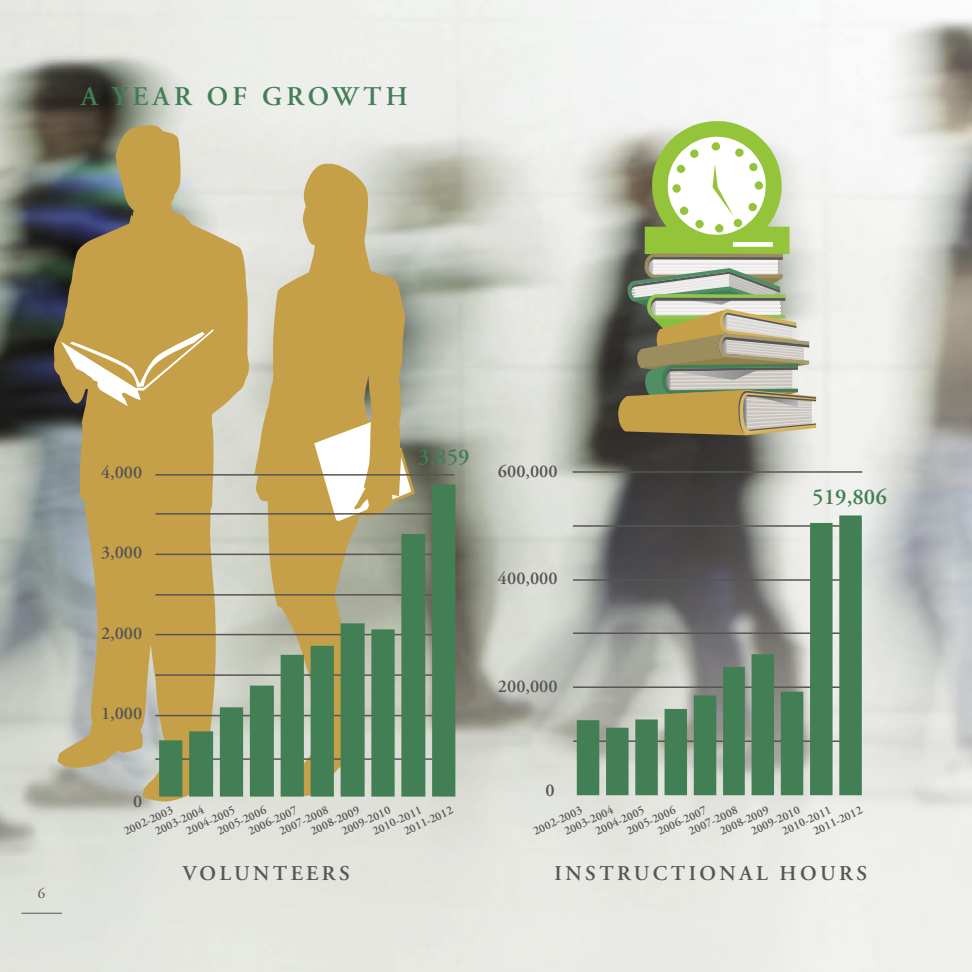
<style>
.page{position:relative;width:972px;height:972px;background:#fff}
.page>*{position:absolute;margin:0;border:0;box-sizing:border-box;transform-origin:0 0}
.headline_green{font:600 27px "Adobe Garamond Pro";letter-spacing:.165em;color:#427f54}
.t1{font:600 22.5px "Adobe Garamond Pro";color:#427f54}
.headline_white{font:600 21px "Adobe Garamond Pro";letter-spacing:.165em;color:#565656}
.t2{font:600 18px "Adobe Garamond Pro";color:#565656}
.t3{font:15px "Adobe Garamond Pro";color:#565656}
.t4{font:600 12px "Adobe Garamond Pro";color:#565656}
</style>
<div class="page">
<img style="left:0;top:0;width:972px;height:972px">
<svg style="left:254px;top:159px;width:151px;height:640px;background:#c6b27d"></svg>
<svg style="left:309px;top:420px;width:108px;height:106px"></svg>
<svg style="left:54px;top:125px;width:195px;height:677px;background:#b9a572"></svg>
<svg style="left:61px;top:329px;width:152px;height:90px;background:#c8a964"></svg>
<hr style="left:155px;top:474px;width:299px;height:2px;background:#565656">
<hr style="left:155px;top:674px;width:299px;height:2px;background:#565656">
<hr style="left:155px;top:594px;width:299px;height:2px;background:#565656">
<hr style="left:155px;top:513px;width:299px;height:2px;background:#565656">
<hr style="left:155px;top:758px;width:299px;height:2px;background:#565656">
<hr style="left:155px;top:715px;width:299px;height:1px;background:#565656">
<hr style="left:155px;top:634px;width:299px;height:1px;background:#565656">
<hr style="left:155px;top:554px;width:299px;height:1px;background:#565656">
<svg style="left:159px;top:740px;width:23px;height:57px"></svg>
<div style="left:189px;top:731px;width:24px;height:66px;background:#427f54"></div>
<div style="left:220px;top:707px;width:23px;height:90px;background:#427f54"></div>
<div style="left:250px;top:686px;width:24px;height:111px;background:#427f54"></div>
<div style="left:281px;top:655px;width:23px;height:142px;background:#427f54"></div>
<div style="left:311px;top:646px;width:23px;height:151px;background:#427f54"></div>
<div style="left:341px;top:623px;width:24px;height:174px;background:#427f54"></div>
<svg style="left:371px;top:629px;width:24px;height:168px;background:#468157"></svg>
<div style="left:401px;top:534px;width:24px;height:263px;background:#427f54"></div>
<div style="left:432px;top:485px;width:23px;height:312px;background:#427f54"></div>
<hr style="left:573px;top:740px;width:289px;height:2px;background:#565656">
<hr style="left:573px;top:632px;width:289px;height:2px;background:#565656">
<hr style="left:573px;top:525px;width:289px;height:2px;background:#565656">
<hr style="left:573px;top:686px;width:289px;height:2px;background:#565656">
<hr style="left:573px;top:579px;width:289px;height:2px;background:#565656">
<hr style="left:573px;top:471px;width:289px;height:2px;background:#565656">
<div style="left:577px;top:720px;width:22px;height:75px;background:#427f54"></div>
<div style="left:606px;top:728px;width:23px;height:67px;background:#427f54"></div>
<svg style="left:635px;top:719px;width:23px;height:76px;background:#468157"></svg>
<div style="left:665px;top:709px;width:22px;height:86px;background:#427f54"></div>
<div style="left:694px;top:695px;width:22px;height:100px;background:#427f54"></div>
<div style="left:723px;top:667px;width:22px;height:128px;background:#427f54"></div>
<div style="left:752px;top:654px;width:22px;height:141px;background:#427f54"></div>
<div style="left:781px;top:692px;width:22px;height:103px;background:#427f54"></div>
<svg style="left:810px;top:523px;width:23px;height:272px;background:#458157"></svg>
<svg style="left:839px;top:515px;width:23px;height:280px;background:#458157"></svg>
<svg style="left:618px;top:121px;width:198px;height:314px"></svg>
<hr style="left:21px;top:913px;width:41px;height:1px;background:#565656">
<p class="headline_green" style="left:81px;top:81px;width:328px">A YEAR OF GROWTH</p>
<p class="t3" style="left:38px;top:884px;width:9px">6</p>
<p class="t2" style="left:101px;top:462px;width:43px">4,000</p>
<p class="t2" style="left:101px;top:542px;width:43px">3,000</p>
<p class="t2" style="left:101px;top:623px;width:43px">2,000</p>
<p class="t2" style="left:101px;top:703px;width:43px">1,000</p>
<p class="t1" style="left:418px;top:444px;width:53px">3,859</p>
<p class="t2" style="left:133px;top:791px;width:11px">0</p>
<p class="t4" style="left:122px;top:825px;width:54px;rotate:-25deg">2002-2003</p>
<p class="t4" style="left:153px;top:825px;width:54px;rotate:-25deg">2003-2004</p>
<p class="t4" style="left:215px;top:825px;width:54px;rotate:-25deg">2005-2006</p>
<p class="t4" style="left:401px;top:825px;width:54px;rotate:-25deg">2011-2012</p>
<p class="t4" style="left:184px;top:825px;width:54px;rotate:-25deg">2004-2005</p>
<p class="t4" style="left:339px;top:825px;width:54px;rotate:-25deg">2009-2010</p>
<p class="t4" style="left:246px;top:825px;width:54px;rotate:-25deg">2006-2007</p>
<p class="t4" style="left:308px;top:825px;width:54px;rotate:-25deg">2008-2009</p>
<p class="t4" style="left:277px;top:825px;width:54px;rotate:-25deg">2007-2008</p>
<p class="t4" style="left:370px;top:825px;width:54px;rotate:-25deg">2010-2011</p>
<p class="headline_white" style="left:183px;top:862px;width:168px">VOLUNTEERS</p>
<p class="t2" style="left:498px;top:461px;width:61px">600,000</p>
<p class="t2" style="left:498px;top:568px;width:61px">400,000</p>
<p class="t2" style="left:498px;top:676px;width:61px">200,000</p>
<p class="t2" style="left:546px;top:780px;width:11px">0</p>
<p class="t1" style="left:812px;top:484px;width:76px">519,806</p>
<p class="t4" style="left:562px;top:825px;width:54px;rotate:-25deg">2003-2004</p>
<p class="t4" style="left:624px;top:825px;width:54px;rotate:-25deg">2005-2006</p>
<p class="t4" style="left:811px;top:825px;width:54px;rotate:-25deg">2011-2012</p>
<p class="t4" style="left:593px;top:825px;width:54px;rotate:-25deg">2004-2005</p>
<p class="t4" style="left:749px;top:825px;width:54px;rotate:-25deg">2009-2010</p>
<p class="t4" style="left:655px;top:825px;width:54px;rotate:-25deg">2006-2007</p>
<p class="t4" style="left:718px;top:825px;width:54px;rotate:-25deg">2008-2009</p>
<p class="t4" style="left:686px;top:825px;width:54px;rotate:-25deg">2007-2008</p>
<p class="t4" style="left:531px;top:825px;width:54px;rotate:-25deg">2002-2003</p>
<p class="t4" style="left:780px;top:825px;width:54px;rotate:-25deg">2010-2011</p>
<p class="headline_white" style="left:555px;top:862px;width:314px">INSTRUCTIONAL HOURS</p>
</div>
